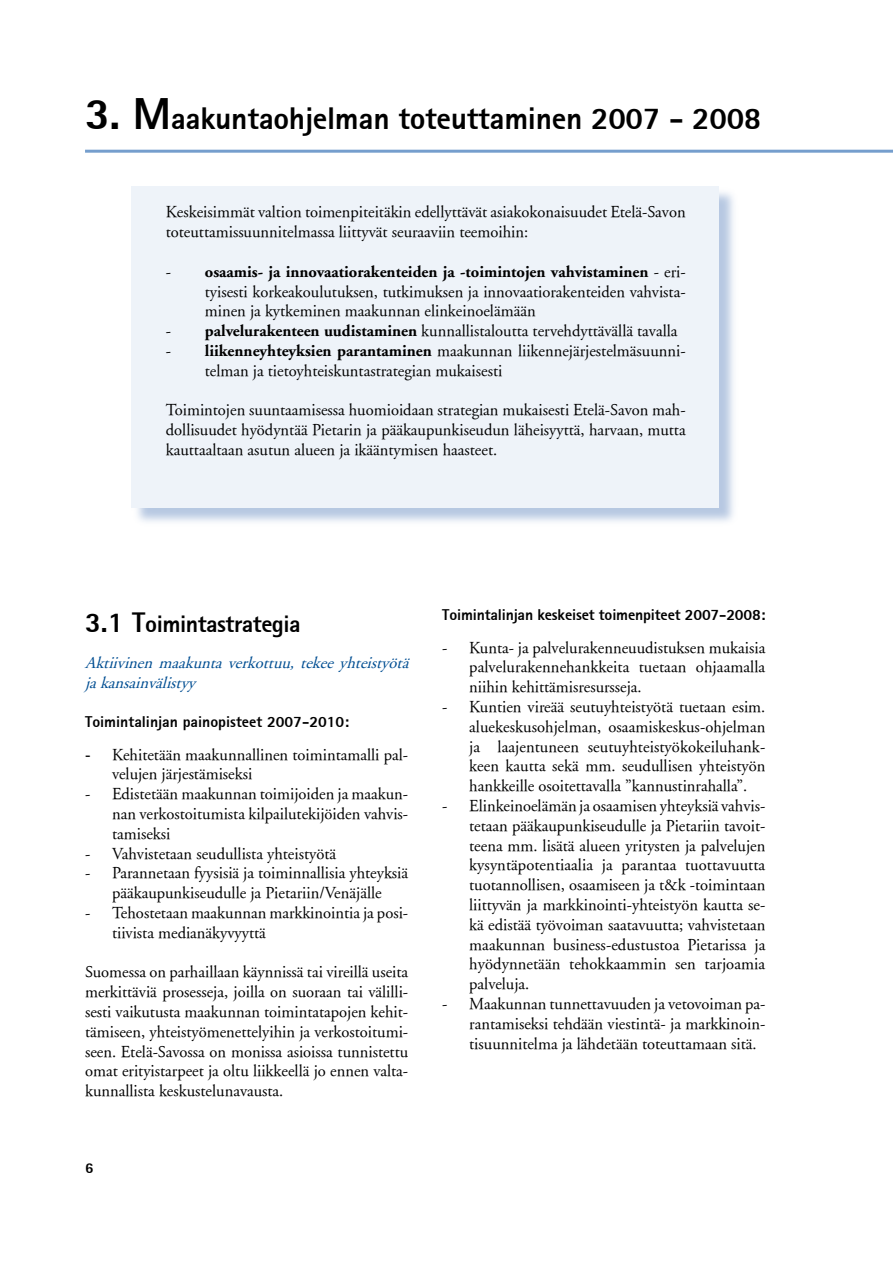
<style>
.page{position:relative;width:893px;height:1263px;background:#fff}
.page>*{position:absolute;margin:0;border:0;box-sizing:border-box;transform-origin:0 0}
.t1{font:31.5px "True Rotis San Serif Extrabold T Hree";letter-spacing:-.01em;color:#000}
.t2{font:24px "True Rotis San Serif Extrabold T Hree";letter-spacing:-.02em;color:#000}
.t3{font:16.5px/19.8px "True Adobe Garamond";color:#000;text-align:justify}
.t4{font:700 16.5px "Adobe Garamond";color:#000}
.t5{font:italic 16.5px/19.8px "Adobe Garamond";color:#004e92}
.t6{font:15.75px "True Rotis San Serif Extrabold T Hree";letter-spacing:-.01em;color:#000}
.s1{font-size:45px}
.s2{font-family:"True Adobe Garamond";font-weight:400}
.s3{font-family:"Adobe Garamond";font-weight:700}
.s4{font-size:28.5px}
.s5{font-family:"Times New Roman"}
</style>
<div class="page">
<hr style="left:85px;top:150px;width:808px;height:3px;background:#759ecd">
<div style="left:131px;top:187px;width:607px;height:340px;background:#97b0d5;opacity:.7"></div>
<div style="left:131px;top:186px;width:588px;height:321px;background:#eef3f9"></div>
<h1 class="t1" style="left:85px;top:98px;width:678px"><span class="s1">3. M</span>aakuntaohjelman toteuttaminen 2007 - 2008</h1>
<p class="t3" style="left:166px;top:203px;width:521px">Keskeisimmät valtion toimenpiteitäkin edellyttävät asiakokonaisuudet Etelä-Savon toteuttamissuunnitelmassa liittyvät seuraaviin teemoihin:</p>
<p class="t4" style="left:166px;top:262px;width:521px"><span class="s2">-</span> osaamis- ja innovaatiorakenteiden ja -toimintojen vahvistaminen <span class="s2">- eri-</span></p>
<p class="t3" style="left:205px;top:282px;width:482px">tyisesti korkeakoulutuksen, tutkimuksen ja innovaatiorakenteiden vahvista&shy;minen ja kytkeminen maakunnan elinkeinoelämään</p>
<p class="t3" style="left:166px;top:321px;width:513px">- <span class="s3">palvelurakenteen uudistaminen</span> kunnallistaloutta tervehdyttävällä tavalla</p>
<p class="t3" style="left:205px;top:341px;width:482px;text-indent:-39px">- <span class="s3">liikenneyhteyksien parantaminen</span> maakunnan liikennejärjestelmäsuunni&shy;telman ja tietoyhteiskuntastrategian mukaisesti</p>
<p class="t3" style="left:166px;top:401px;width:521px">Toimintojen suuntaamisessa huomioidaan strategian mukaisesti Etelä-Savon mah&shy;dollisuudet hyödyntää Pietarin ja pääkaupunkiseudun läheisyyttä, harvaan, mutta kauttaaltaan asutun alueen ja ikääntymisen haasteet.</p>
<h2 class="t2" style="left:85px;top:608px;width:217px"><span class="s4">3.1 T</span>oimintastrategia</h2>
<p class="t5" style="left:85px;top:654px;width:330px">Aktiivinen maakunta verkottuu, tekee yhteistyötä jakansainvälistyy</p>
<p class="t6" style="left:85px;top:712px;width:265px">Toimintalinjan painopisteet 2007-201 0:</p>
<p class="t3" style="left:112px;top:745px;width:298px;text-indent:-27px"><span class="s5">-</span> Kehitetään maakunnallinen toimintamalli pal&shy;velujen järjestämiseksi</p>
<p class="t3" style="left:112px;top:784px;width:298px;text-indent:-27px">- Edistetään maakunnan toimijoiden ja maakun&shy;nan verkostoitumista kilpailutekijöiden vahvis&shy;tamiseksi</p>
<p class="t3" style="left:85px;top:844px;width:253px">- Vahvistetaan seudullista yhteistyötä</p>
<p class="t3" style="left:85px;top:864px;width:325px;text-align:center">- Parannetaan fyysisiä ja toiminnallisia yhteyksiä pääkaupunkiseudulle ja Pietariin/Venäjälle</p>
<p class="t3" style="left:112px;top:903px;width:298px;text-indent:-27px">- Tehostetaan maakunnan markkinointia ja posi&shy;tiivista medianäkyvyyttä</p>
<p class="t3" style="left:85px;top:963px;width:325px">Suomessa on parhaillaan käynnissä tai vireillä useita merkittäviä prosesseja, joilla on suoraan tai välilli&shy;sesti vaikutusta maakunnan toimintatapojen kehit&shy;tämiseen, yhteistyömenettelyihin ja verkostoitumi&shy;seen. Etelä-Savossa on monissa asioissa tunnistettu omat erityistarpeet ja oltu liikkeellä jo ennen valta&shy;kunnallista keskustelunavausta.</p>
<p class="t6" style="left:442px;top:605px;width:325px">Toimintalinjan keskeiset toimenpiteet 2007-2008:</p>
<p class="t3" style="left:469px;top:638px;width:298px;text-indent:-27px">- Kunta- ja palvelurakenneuudistuksen mukaisia palvelurakennehankkeita tuetaan ohjaamalla niihin kehittämisresursseja.</p>
<p class="t3" style="left:469px;top:697px;width:298px;text-indent:-27px">- Kuntien vireää seutuyhteistyötä tuetaan esim. aluekeskusohjelman, osaamiskeskus-ohjelman ja laajentuneen seutuyhteistyökokeiluhank&shy;keen kautta sekä mm. seudullisen yhteistyön hankkeille osoitettavalla ”kannustinrahalla”.</p>
<p class="t3" style="left:469px;top:796px;width:298px;text-indent:-27px">- Elinkeinoelämän ja osaamisen yhteyksiä vahvis&shy;tetaan pääkaupunkiseudulle ja Pietariin tavoit&shy;teena mm. lisätä alueen yritysten ja palvelujen kysyntäpotentiaalia ja parantaa tuottavuutta tuotannollisen, osaamiseen ja t&amp;k -toimintaan liittyvän ja markkinointi-yhteistyön kautta se&shy;kä edistää työvoiman saatavuutta; vahvistetaan maakunnan business-edustustoa Pietarissa ja hyödynnetään tehokkaammin sen tarjoamia palveluja.</p>
<p class="t3" style="left:469px;top:994px;width:298px;text-indent:-27px">- Maakunnan tunnettavuuden ja vetovoiman pa&shy;rantamiseksi tehdään viestintä- ja markkinoin&shy;tisuunnitelma ja lähdetään toteuttamaan sitä.</p>
</div>
